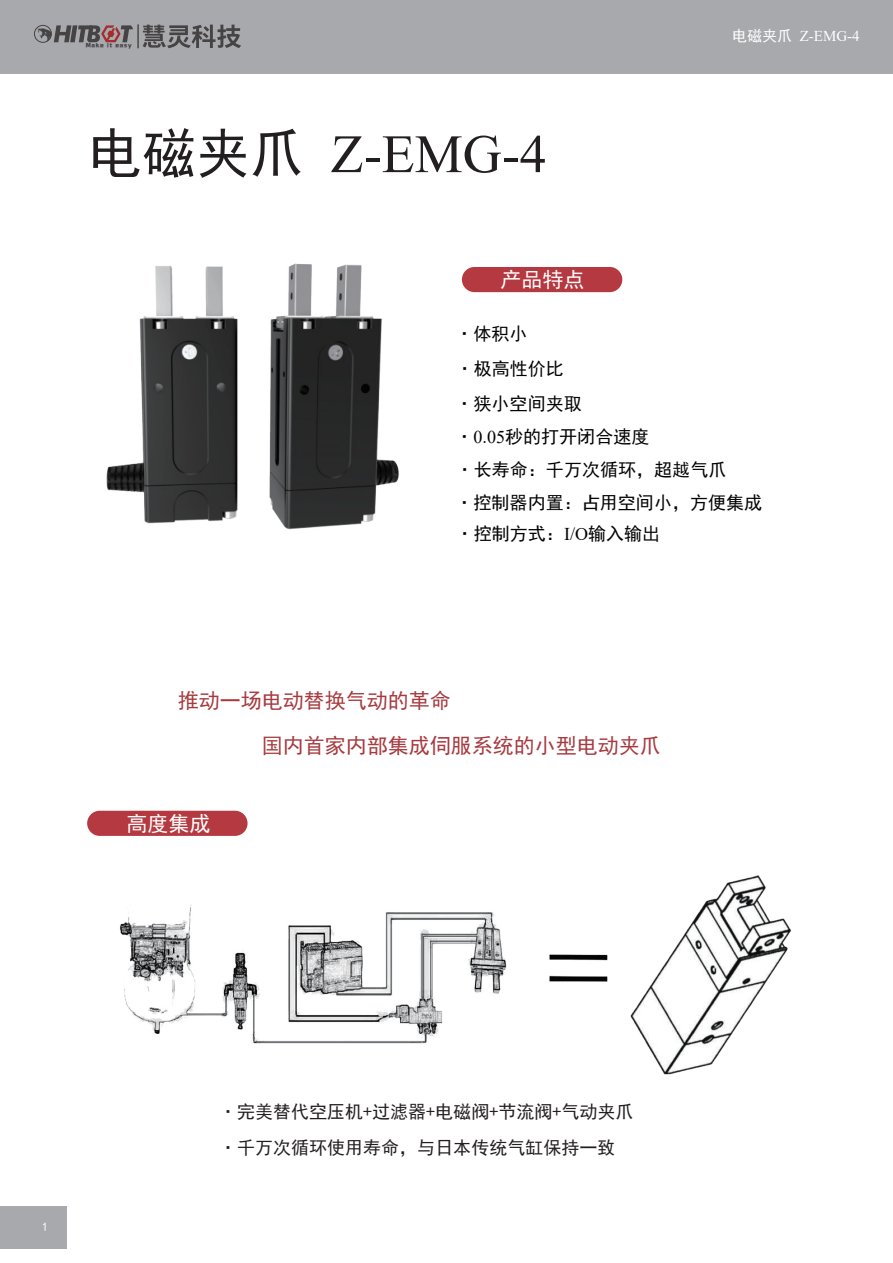
<style>
.page{position:relative;width:893px;height:1263px;background:#fff}
.page>*{position:absolute;margin:0;border:0;box-sizing:border-box;transform-origin:0 0}
.t1{font:54px "Times New Roman";color:#231f20}
.t2{font:21px/45px "Sim Hei";color:#a73a3f}
.t3{font:21px "Sim Hei";color:#fff}
.t4{font:18px/34.7px "Sim Hei";color:#030303}
.t5{font:18px/36px "Sim Hei";color:#231f20}
.t6{font:15px "Times New Roman";color:#fff}
.t7{font:12px "Sim Hei";color:#fff}
.t8{font:6.3px "zihun 143 hao zhengkuchaojihei Heavy";letter-spacing:.1em;color:#464345;scale:1.06 1}
.s1{font-family:"Sim Hei"}
.s2{font-family:"Times New Roman"}
</style>
<div class="page">
<div style="left:462px;top:267px;width:160px;height:25px;background:#b43940;border-radius:13px"></div>
<div style="left:87px;top:811px;width:161px;height:25px;background:#b43940;border-radius:13px"></div>
<img style="left:120px;top:875px;width:671px;height:200px">
<img style="left:106px;top:263px;width:293px;height:267px">
<div style="left:0;top:1206px;width:67px;height:42px;background:#a8a9ad"></div>
<div style="left:0;top:0;width:893px;height:74px;background:#a8a9ad"></div>
<div style="left:34px;top:25px;width:18px;height:18px;border:1px solid #464345;border-radius:50%"></div>
<svg style="left:38px;top:24px;width:203px;height:24px"></svg>
<p class="t8" style="left:86px;top:43px;width:45px">Make it easy</p>
<h1 class="t1" style="left:88px;top:135px;width:460px"><span class="s1">电磁夹爪</span> Z-EMG-4</h1>
<p class="t3" style="left:501px;top:269px;width:85px">产品特点</p>
<p class="t4" style="left:455px;top:316px;width:195px">·体积小<br>·极高性价比<br>·狭小空间夹取<br>·<span class="s2">0.05</span>秒的打开闭合速度</p>
<p class="t6" style="left:732px;top:31px;width:129px"><span class="s1">电磁夹爪</span> Z-EMG-4</p>
<p class="t4" style="left:455px;top:453px;width:308px;line-height:33px">·长寿命：千万次循环，超越气爪<br>·控制器内置：占用空间小，方便集成</p>
<p class="t4" style="left:456px;top:517px;width:206px">·控制方式：<span class="s2">I/O</span>输入输出</p>
<p class="t2" style="left:262px;top:678px;width:400px;text-indent:-84px">推动一场电动替换气动的革命<br>国内首家内部集成伺服系统的小型电动夹爪</p>
<p class="t3" style="left:126px;top:812px;width:85px">高度集成</p>
<p class="t7" style="left:42px;top:1220px;width:7px">1</p>
<p class="t5" style="left:219px;top:1094px;width:415px">·完美替代空压机+过滤器+电磁阀+节流阀+气动夹爪·千万次循环使用寿命，与日本传统气缸保持一致</p>
</div>
